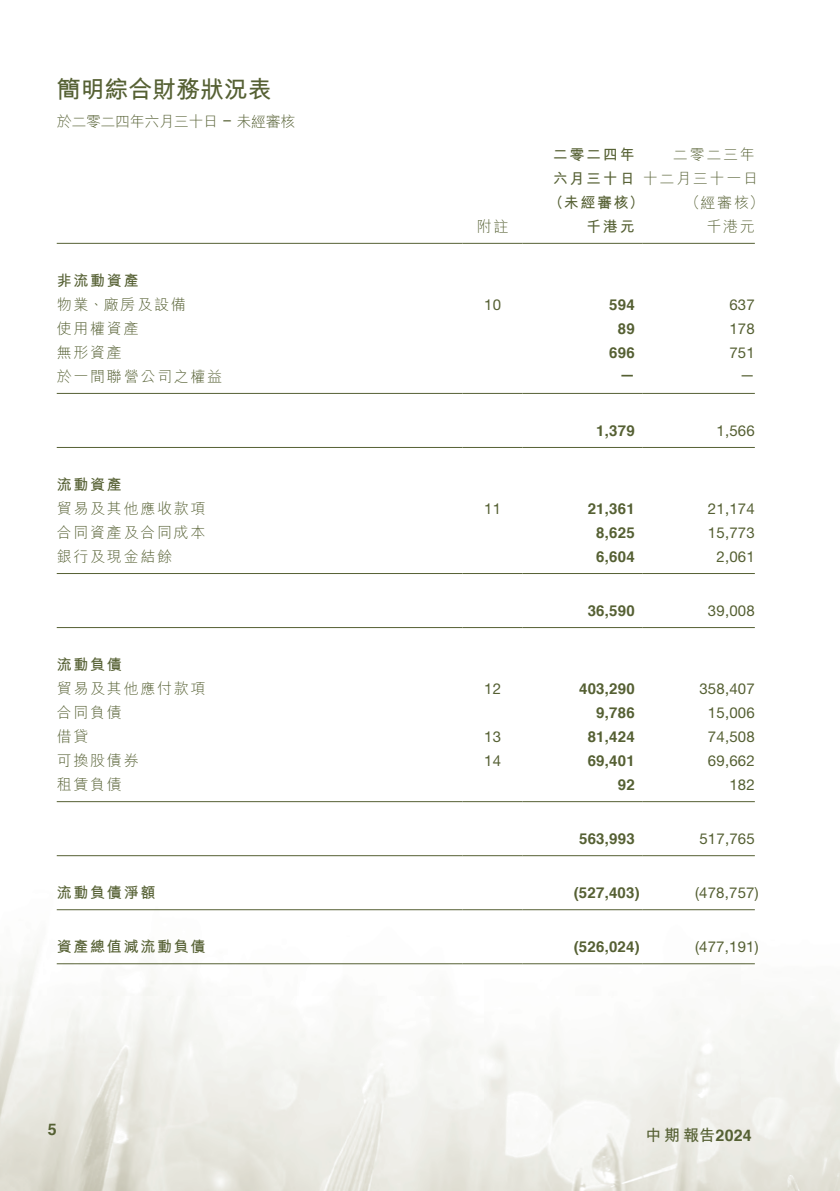
<style>
.page{position:relative;width:840px;height:1191px;background:#fff}
.page>*{position:absolute;margin:0;border:0;box-sizing:border-box;transform-origin:0 0}
.t1{font:700 24px "M Hei HK";letter-spacing:-.005em;color:#556033}
.t2{font:700 16px "M Hei HK";color:#556033}
.t3{font:700 16px "Helvetica";color:#556033}
._01_Body_Text{font:15px "Helvetica Neue LT Std";letter-spacing:.015em;color:#556033}
._01_Body_Text-2{font:700 15px "Helvetica";letter-spacing:.015em;color:#556033}
._15_Table_Stub{font:300 15px "M Hei HK";letter-spacing:.115em;color:#556033}
._15_Table_Stub-2{font:700 15px "M Hei HK";letter-spacing:.115em;color:#556033}
._01_Body_Text-3{font:300 15px "M Hei HK";letter-spacing:.115em;color:#556033}
._01_Body_Text-4{font:700 15px "M Hei HK";letter-spacing:.115em;color:#556033}
._15_Table_Stub-3{font:300 15px "M Hei HK";letter-spacing:-.025em;color:#556033}
.s1{font-family:"Helvetica"}
</style>
<div class="page">
<img style="left:0;top:242px;width:839px;height:949px">
<hr style="left:57px;top:243px;width:405px;height:1px;background:#556033">
<hr style="left:462px;top:243px;width:60px;height:1px;background:#556033">
<hr style="left:522px;top:243px;width:120px;height:1px;background:#556033">
<hr style="left:642px;top:243px;width:112px;height:1px;background:#556033">
<hr style="left:57px;top:393px;width:405px;height:1px;background:#556033">
<hr style="left:462px;top:393px;width:60px;height:1px;background:#556033">
<hr style="left:522px;top:393px;width:120px;height:1px;background:#556033">
<hr style="left:642px;top:393px;width:112px;height:1px;background:#556033">
<hr style="left:57px;top:447px;width:405px;height:1px;background:#556033">
<hr style="left:462px;top:447px;width:60px;height:1px;background:#556033">
<hr style="left:522px;top:447px;width:120px;height:1px;background:#556033">
<hr style="left:642px;top:447px;width:112px;height:1px;background:#556033">
<hr style="left:57px;top:573px;width:405px;height:1px;background:#556033">
<hr style="left:462px;top:573px;width:60px;height:1px;background:#556033">
<hr style="left:522px;top:573px;width:120px;height:1px;background:#556033">
<hr style="left:642px;top:573px;width:112px;height:1px;background:#556033">
<hr style="left:57px;top:627px;width:405px;height:1px;background:#556033">
<hr style="left:462px;top:627px;width:60px;height:1px;background:#556033">
<hr style="left:522px;top:627px;width:120px;height:1px;background:#556033">
<hr style="left:642px;top:627px;width:112px;height:1px;background:#556033">
<hr style="left:57px;top:801px;width:405px;height:1px;background:#556033">
<hr style="left:462px;top:801px;width:60px;height:1px;background:#556033">
<hr style="left:522px;top:801px;width:120px;height:1px;background:#556033">
<hr style="left:642px;top:801px;width:112px;height:1px;background:#556033">
<hr style="left:57px;top:855px;width:405px;height:1px;background:#556033">
<hr style="left:462px;top:855px;width:60px;height:1px;background:#556033">
<hr style="left:522px;top:855px;width:120px;height:1px;background:#556033">
<hr style="left:642px;top:855px;width:112px;height:1px;background:#556033">
<hr style="left:57px;top:909px;width:405px;height:1px;background:#556033">
<hr style="left:462px;top:909px;width:60px;height:1px;background:#556033">
<hr style="left:522px;top:909px;width:120px;height:1px;background:#556033">
<hr style="left:642px;top:909px;width:112px;height:1px;background:#556033">
<hr style="left:57px;top:963px;width:405px;height:1px;background:#556033">
<hr style="left:462px;top:963px;width:60px;height:1px;background:#556033">
<hr style="left:522px;top:963px;width:120px;height:1px;background:#556033">
<hr style="left:642px;top:963px;width:112px;height:1px;background:#556033">
<h1 class="t1" style="left:57px;top:72px;width:216px">簡明綜合財務狀況表</h1>
<p class="_15_Table_Stub-3" style="left:57px;top:113px;width:163px">於二零二四年六月三十日</p>
<p class="_15_Table_Stub" style="left:236px;top:113px;width:60px">未經審核</p>
<p class="_01_Body_Text" style="left:223px;top:111px;width:9px">–</p>
<p class="_15_Table_Stub-2" style="left:57px;top:269px;width:83px">非流動資產</p>
<p class="_15_Table_Stub" style="left:57px;top:297px;width:130px">物業、廠房及設備</p>
<p class="_15_Table_Stub" style="left:57px;top:321px;width:83px">使用權資產</p>
<p class="_15_Table_Stub" style="left:57px;top:345px;width:67px">無形資產</p>
<p class="_15_Table_Stub" style="left:57px;top:369px;width:167px">於一間聯營公司之權益</p>
<p class="_15_Table_Stub-2" style="left:57px;top:473px;width:67px">流動資產</p>
<p class="_15_Table_Stub" style="left:57px;top:501px;width:150px">貿易及其他應收款項</p>
<p class="_15_Table_Stub" style="left:57px;top:525px;width:150px">合同資產及合同成本</p>
<p class="_15_Table_Stub" style="left:57px;top:549px;width:117px">銀行及現金結餘</p>
<p class="_15_Table_Stub-2" style="left:57px;top:654px;width:67px">流動負債</p>
<p class="_15_Table_Stub" style="left:57px;top:681px;width:150px">貿易及其他應付款項</p>
<p class="_15_Table_Stub" style="left:57px;top:705px;width:67px">合同負債</p>
<p class="_15_Table_Stub" style="left:57px;top:729px;width:33px">借貸</p>
<p class="_15_Table_Stub" style="left:57px;top:753px;width:83px">可換股債券</p>
<p class="_15_Table_Stub" style="left:57px;top:777px;width:67px">租賃負債</p>
<p class="_15_Table_Stub-2" style="left:57px;top:882px;width:100px">流動負債淨額</p>
<p class="_15_Table_Stub-2" style="left:57px;top:936px;width:150px">資產總值減流動負債</p>
<p class="_01_Body_Text-4" style="left:552px;top:143px;width:83px">二零二四年</p>
<p class="_01_Body_Text-4" style="left:552px;top:167px;width:83px">六月三十日</p>
<p class="_01_Body_Text-4" style="left:548px;top:191px;width:97px">（未經審核）</p>
<p class="_01_Body_Text-3" style="left:672px;top:147px;width:83px">二零二三年</p>
<p class="_01_Body_Text-3" style="left:642px;top:171px;width:117px">十二月三十一日</p>
<p class="_01_Body_Text-3" style="left:685px;top:195px;width:80px">（經審核(</p>
<p class="_01_Body_Text-3" style="left:476px;top:219px;width:33px">附註</p>
<p class="_01_Body_Text-4" style="left:586px;top:215px;width:50px">千港元</p>
<p class="_01_Body_Text-3" style="left:706px;top:219px;width:50px">千港元</p>
<p class="_01_Body_Text" style="left:484px;top:296px;width:18px">10</p>
<p class="_01_Body_Text-2" style="left:609px;top:292px;width:27px">594</p>
<p class="_01_Body_Text" style="left:729px;top:296px;width:27px">637</p>
<p class="_01_Body_Text-2" style="left:617px;top:316px;width:18px">89</p>
<p class="_01_Body_Text" style="left:729px;top:320px;width:27px">178</p>
<p class="_01_Body_Text-2" style="left:609px;top:340px;width:27px">696</p>
<p class="_01_Body_Text" style="left:729px;top:344px;width:27px">751</p>
<p class="_01_Body_Text-2" style="left:619px;top:363px;width:16px">—</p>
<p class="_01_Body_Text" style="left:739px;top:366px;width:16px">—</p>
<p class="_01_Body_Text-2" style="left:596px;top:418px;width:40px">1,379</p>
<p class="_01_Body_Text" style="left:716px;top:422px;width:40px">1,566</p>
<p class="_01_Body_Text" style="left:484px;top:500px;width:18px">11</p>
<p class="_01_Body_Text-2" style="left:587px;top:497px;width:48px">21,361</p>
<p class="_01_Body_Text" style="left:707px;top:500px;width:48px">21,174</p>
<p class="_01_Body_Text-2" style="left:596px;top:521px;width:40px">8,625</p>
<p class="_01_Body_Text" style="left:707px;top:524px;width:48px">15,773</p>
<p class="_01_Body_Text-2" style="left:596px;top:545px;width:40px">6,604</p>
<p class="_01_Body_Text" style="left:716px;top:548px;width:40px">2,061</p>
<p class="_01_Body_Text-2" style="left:587px;top:599px;width:48px">36,590</p>
<p class="_01_Body_Text" style="left:707px;top:602px;width:48px">39,008</p>
<p class="_01_Body_Text" style="left:484px;top:680px;width:18px">12</p>
<p class="_01_Body_Text-2" style="left:579px;top:677px;width:57px">403,290</p>
<p class="_01_Body_Text" style="left:699px;top:680px;width:57px">358,407</p>
<p class="_01_Body_Text-2" style="left:596px;top:701px;width:40px">9,786</p>
<p class="_01_Body_Text" style="left:707px;top:704px;width:48px">15,006</p>
<p class="_01_Body_Text" style="left:484px;top:728px;width:18px">13</p>
<p class="_01_Body_Text-2" style="left:587px;top:725px;width:48px">81,424</p>
<p class="_01_Body_Text" style="left:707px;top:728px;width:48px">74,508</p>
<p class="_01_Body_Text" style="left:484px;top:752px;width:18px">14</p>
<p class="_01_Body_Text-2" style="left:587px;top:749px;width:48px">69,401</p>
<p class="_01_Body_Text" style="left:707px;top:752px;width:48px">69,662</p>
<p class="_01_Body_Text-2" style="left:617px;top:773px;width:18px">92</p>
<p class="_01_Body_Text" style="left:729px;top:776px;width:27px">182</p>
<p class="_01_Body_Text-2" style="left:579px;top:827px;width:57px">563,993</p>
<p class="_01_Body_Text" style="left:699px;top:830px;width:57px">517,765</p>
<p class="_01_Body_Text-2" style="left:573px;top:881px;width:67px">)527,403(</p>
<p class="_01_Body_Text" style="left:694px;top:884px;width:65px">)478,757(</p>
<p class="_01_Body_Text-2" style="left:573px;top:935px;width:67px">)526,024(</p>
<p class="_01_Body_Text" style="left:694px;top:938px;width:65px">)477,191(</p>
<p class="t3" style="left:48px;top:1116px;width:10px">5</p>
<p class="t2" style="left:645px;top:1123px;width:108px">中期報告<span class="s1">2024</span></p>
</div>
